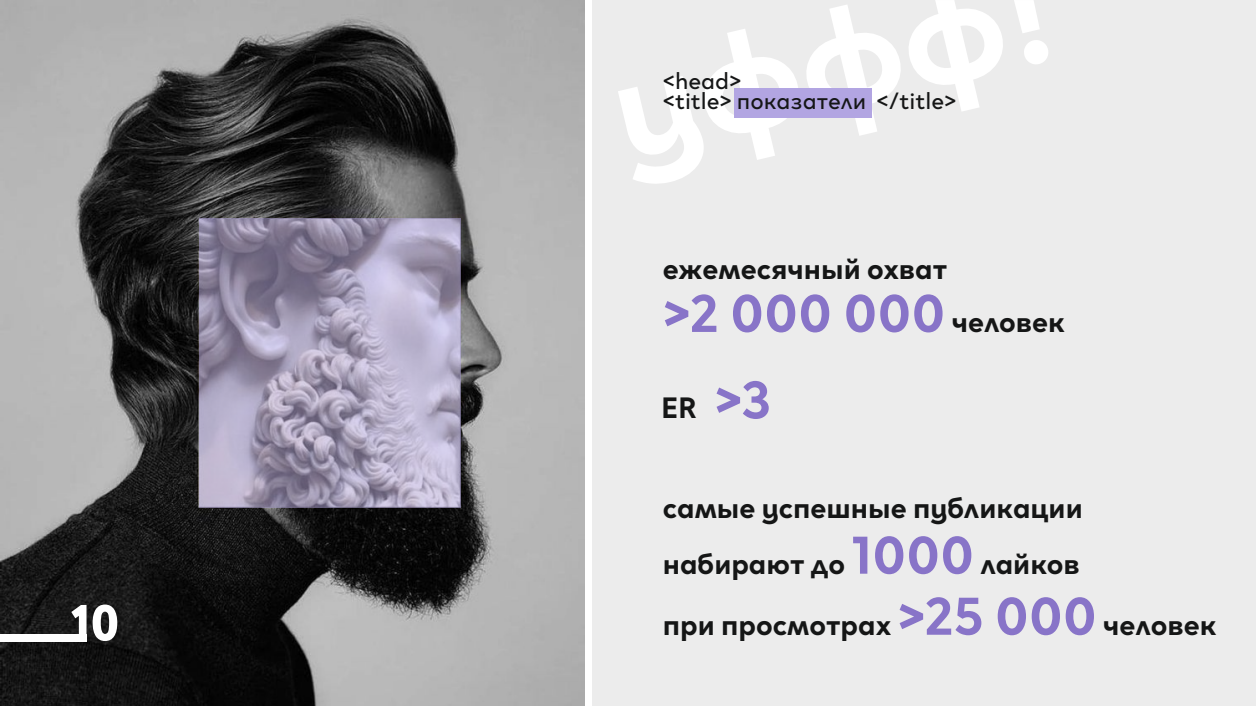
<style>
.page{position:relative;width:1256px;height:706px;background:#fff}
.page>*{position:absolute;margin:0;border:0;box-sizing:border-box;transform-origin:0 0}
.t1{font:700 54px "TRY Clother";color:#8874c8}
.t2{font:800 50.85px "Circe";color:#fff}
.t3{font:700 30px/55.9px "TRY Clother";color:#151616}
.t4{font:24px/20.1px "TRY Clother";color:#151616}
.s1{font-size:30px;color:#151616}
.s2{font-size:54px;color:#8874c8}
</style>
<div class="page">
<div style="left:591px;top:0;width:664px;height:706px;background:#ececec"></div>
<img style="left:0;top:0;width:585px;height:706px">
<svg style="left:618px;top:0;width:430px;height:184px"></svg>
<div style="left:734px;top:88px;width:137px;height:30px;background:#b2a5e2"></div>
<div style="left:199px;top:218px;width:261px;height:289px;background:#b2a5e2;opacity:.5"></div>
<div style="left:0;top:634px;width:86px;height:7px;background:#fff"></div>
<h2 class="t2" style="left:71px;top:588px;width:49px">10</h2>
<p class="t4" style="left:663px;top:72px;width:294px">&lt;head&gt;<br>&lt;title&gt; показатели &lt;/title&gt;</p>
<p class="t3" style="left:662px;top:242px;width:286px">ежемесячный охват</p>
<h1 class="t1" style="left:662px;top:289px;width:404px">&gt;2 000 000 <span class="s1">человек</span></h1>
<p class="t3" style="left:661px;top:381px;width:111px">ER <span class="s2">&gt;3</span></p>
<p class="t3" style="left:662px;top:480px;width:421px">cамые успешные публикации набирают до <span class="s2">1000</span> лайков</p>
<p class="t3" style="left:662px;top:597px;width:555px">при просмотрах <span class="s2">&gt;25 000</span> человек</p>
</div>
